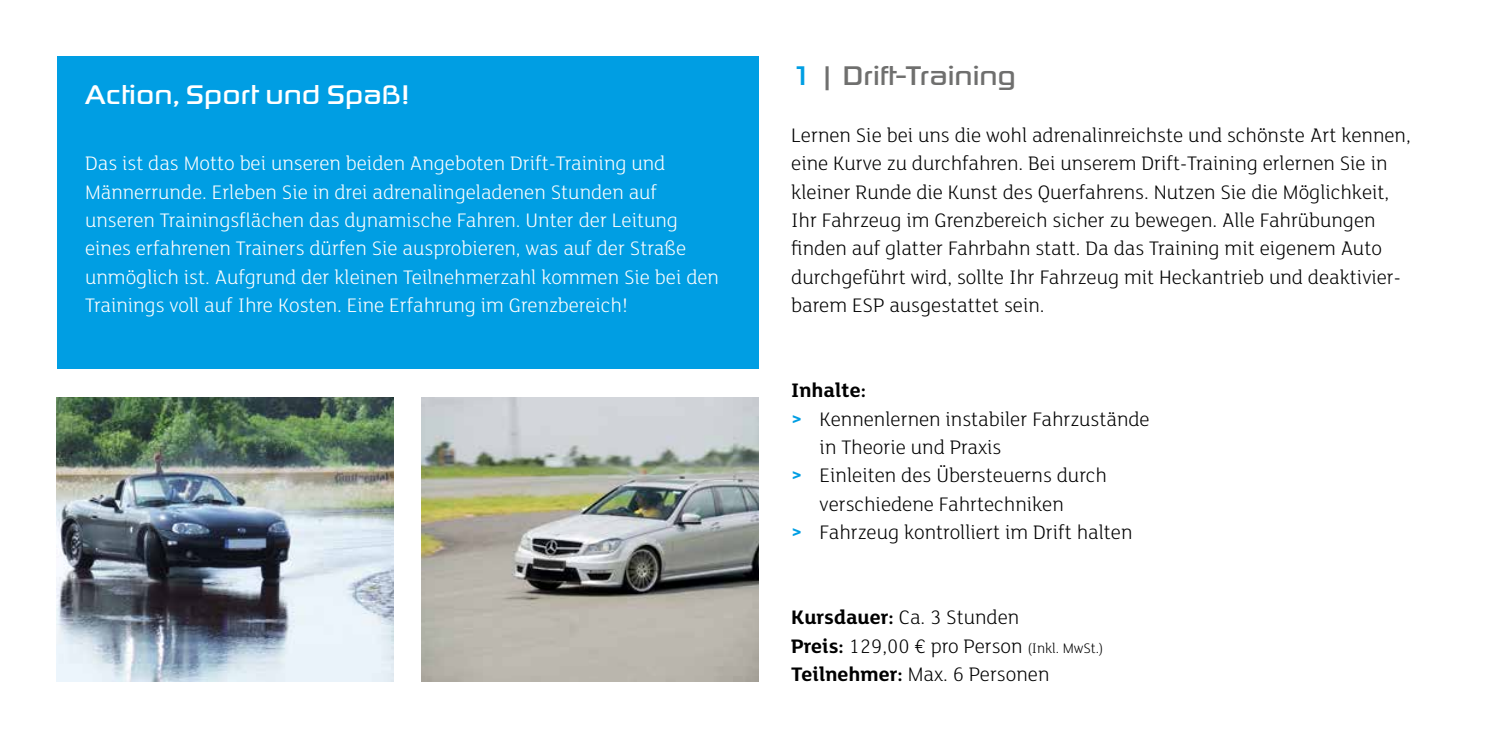
<style>
.page{position:relative;width:1489px;height:745px;background:#fff}
.page>*{position:absolute;margin:0;border:0;box-sizing:border-box;transform-origin:0 0}
.t1{font:500 28px "Digital Sans EFOP";color:#fff;scale:1.25 1}
.t2{font:500 28px "Digital Sans EFOP";color:#6f6f6e;scale:1.25 1}
.t3{font:300 21.25px/28.2px "FS Lola";color:#000}
.t4{font:300 21.25px/28.2px "FS Lola";color:#fff}
.t5{font:700 21.25px "FS Lola";color:#000}
.s1{color:#009ee3}
.s2{font-weight:700;color:#009ee3}
.s3{font-weight:700}
.s4{font-size:15px}
</style>
<div class="page">
<div style="left:57px;top:57px;width:701px;height:312px;background:#009ee3"></div>
<img style="left:422px;top:397px;width:336px;height:283px">
<img style="left:57px;top:397px;width:336px;height:283px">
<h1 class="t1" style="left:85px;top:77px;width:261px">Action, Sport und Spaß!</h1>
<p class="t4" style="left:85px;top:148px;width:635px">Das ist das Motto bei unseren beiden Angeboten Drift-Training und Männerrunde. Erleben Sie in drei adrenalingeladenen Stunden auf unseren Trainingsflächen das dynamische Fahren. Unter der Leitung eines erfahrenen Trainers dürfen Sie ausprobieren, was auf der Straße unmöglich ist. Aufgrund der kleinen Teilnehmerzahl kommen Sie bei den Trainings voll auf Ihre Kosten. Eine Erfahrung im Grenzbereich!</p>
<h1 class="t2" style="left:791px;top:59px;width:181px"><span class="s1">1</span> | Drift-Training</h1>
<p class="t3" style="left:791px;top:120px;width:621px">Lernen Sie bei uns die wohl adrenalinreichste und schönste Art kennen, eine Kurve zu durchfahren. Bei unserem Drift-Training erlernen Sie in kleiner Runde die Kunst des Querfahrens. Nutzen Sie die Möglichkeit, Ihr Fahrzeug im Grenzbereich sicher zu bewegen. Alle Fahrübungen finden auf glatter Fahrbahn statt. Da das Training mit eigenem Auto durchgeführt wird, sollte Ihr Fahrzeug mit Heckantrieb und deaktivier&shy;barem ESP ausgestattet sein.</p>
<p class="t5" style="left:791px;top:375px;width:76px">Inhalte:</p>
<p class="t3" style="left:791px;top:403px;width:360px"><span class="s2">&gt;</span> Kennenlernen instabiler Fahrzustände</p>
<p class="t3" style="left:819px;top:432px;width:183px">in Theorie und Praxis</p>
<p class="t3" style="left:791px;top:460px;width:317px"><span class="s2">&gt;</span> Einleiten des Übersteuerns durch</p>
<p class="t3" style="left:819px;top:488px;width:246px">verschiedene Fahrtechniken</p>
<p class="t3" style="left:791px;top:517px;width:343px"><span class="s2">&gt;</span> Fahrzeug kontrolliert im Drift halten</p>
<p class="t3" style="left:791px;top:602px;width:314px"><span class="s3">Kursdauer:</span> Ca. 3 Stunden<br><span class="s3">Preis:</span> 129,00 € pro Person <span class="s4">(Inkl. MwSt.)<br></span><span class="s3">Teilnehmer:</span> Max. 6 Personen</p>
</div>
